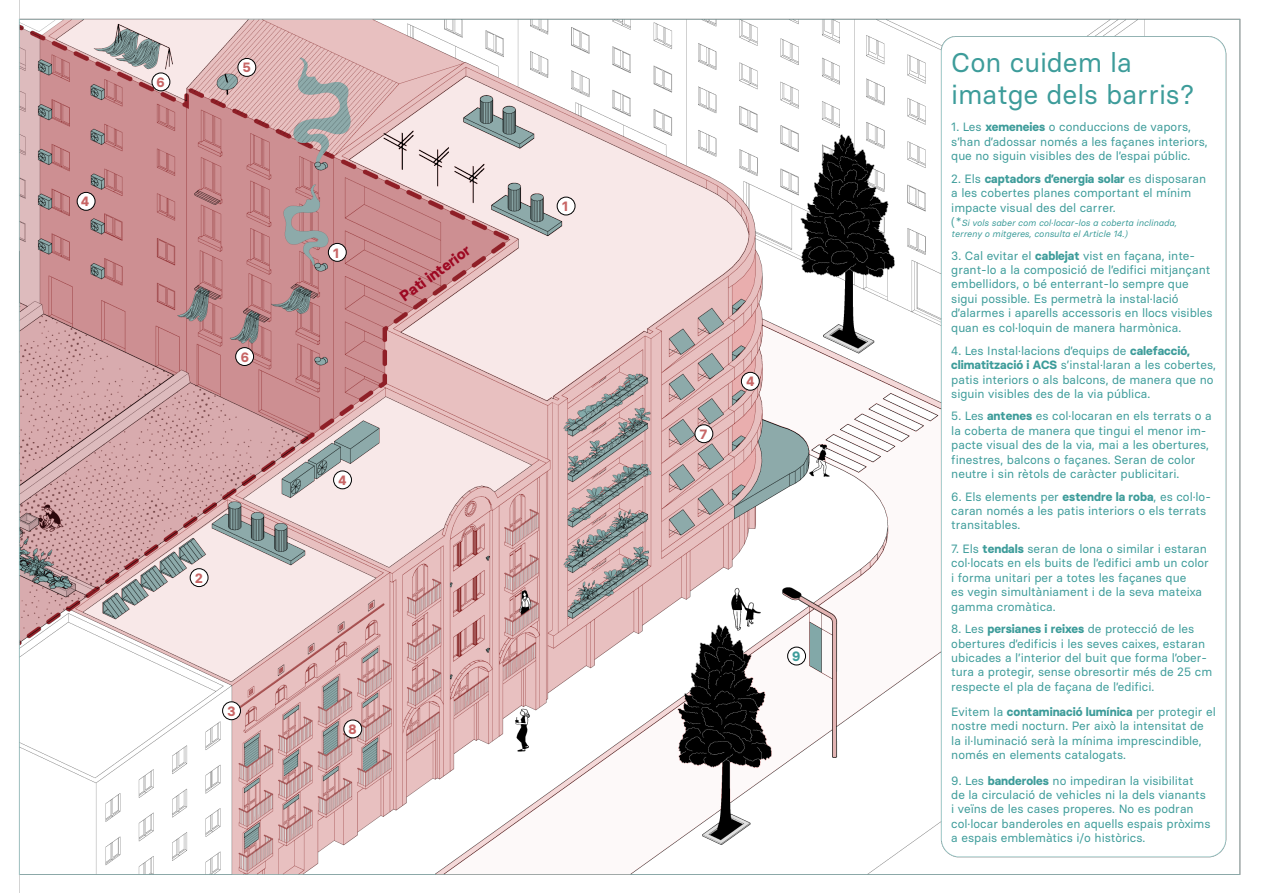
<style>
.page{position:relative;width:1263px;height:893px;background:#fff}
.page>*{position:absolute;margin:0;border:0;box-sizing:border-box;transform-origin:0 0}
.t1{font:27px "Basier Square";color:#3d9c9a}
.t2{font:700 15px "Basier Square";color:#9d0822}
.t3{font:700 13.5px "Basier Square";color:#c76565}
.t4{font:700 13.5px "Basier Square";color:#3d9c9a}
.t5{font:12px/14.4px "Basier Square";color:#3d9c9a}
.t6{font:italic 9px "Basier Square";color:#3d9c9a}
.s1{font-weight:700}
.s2{font-style:normal;font-size:12px}
</style>
<div class="page">
<img style="left:18px;top:0;width:1223px;height:893px">
<div style="left:328px;top:243px;width:18px;height:18px;background:#fff;border-radius:50%"></div>
<div style="left:328px;top:243px;width:18px;height:18px;border:1px solid #000;border-radius:50%"></div>
<div style="left:190px;top:569px;width:18px;height:18px;background:#fff;border-radius:50%"></div>
<div style="left:190px;top:568px;width:18px;height:19px;border:1px solid #000;border-radius:50%"></div>
<div style="left:223px;top:702px;width:17px;height:18px;background:#fff;border-radius:50%"></div>
<div style="left:222px;top:702px;width:19px;height:18px;border:1px solid #000;border-radius:50%"></div>
<div style="left:741px;top:372px;width:18px;height:18px;background:#fff;border-radius:50%"></div>
<div style="left:741px;top:372px;width:18px;height:18px;border:1px solid #000;border-radius:50%"></div>
<div style="left:77px;top:192px;width:18px;height:18px;background:#fff;border-radius:50%"></div>
<div style="left:77px;top:192px;width:18px;height:18px;border:1px solid #000;border-radius:50%"></div>
<div style="left:238px;top:58px;width:18px;height:18px;background:#fff;border-radius:50%"></div>
<div style="left:238px;top:58px;width:18px;height:19px;border:1px solid #000;border-radius:50%"></div>
<div style="left:152px;top:73px;width:18px;height:18px;background:#fff;border-radius:50%"></div>
<div style="left:152px;top:73px;width:18px;height:18px;border:1px solid #000;border-radius:50%"></div>
<div style="left:236px;top:348px;width:18px;height:17px;background:#fff;border-radius:50%"></div>
<div style="left:235px;top:347px;width:19px;height:19px;border:1px solid #000;border-radius:50%"></div>
<div style="left:334px;top:471px;width:17px;height:18px;background:#fff;border-radius:50%"></div>
<div style="left:333px;top:471px;width:19px;height:18px;border:1px solid #000;border-radius:50%"></div>
<div style="left:557px;top:197px;width:18px;height:18px;background:#fff;border-radius:50%"></div>
<div style="left:557px;top:197px;width:18px;height:18px;border:1px solid #000;border-radius:50%"></div>
<div style="left:695px;top:425px;width:18px;height:18px;background:#fff;border-radius:50%"></div>
<div style="left:695px;top:425px;width:18px;height:18px;border:1px solid #000;border-radius:50%"></div>
<div style="left:344px;top:720px;width:18px;height:18px;background:#fff;border-radius:50%"></div>
<div style="left:344px;top:720px;width:18px;height:18px;border:1px solid #000;border-radius:50%"></div>
<div style="left:788px;top:647px;width:17px;height:18px;background:#fff;border-radius:50%"></div>
<div style="left:787px;top:647px;width:19px;height:18px;border:1px solid #000;border-radius:50%"></div>
<p class="t3" style="left:81px;top:193px;width:9px">4</p>
<p class="t3" style="left:156px;top:73px;width:10px">6</p>
<p class="t3" style="left:243px;top:59px;width:10px">5</p>
<p class="t3" style="left:241px;top:348px;width:10px">6</p>
<p class="t3" style="left:195px;top:569px;width:9px">2</p>
<p class="t3" style="left:228px;top:703px;width:10px">3</p>
<p class="t3" style="left:333px;top:244px;width:7px">1</p>
<p class="t2" style="left:396px;top:290px;width:85px;rotate:-36deg">Pati interior</p>
<p class="t3" style="left:339px;top:472px;width:9px">4</p>
<p class="t3" style="left:348px;top:720px;width:10px">8</p>
<p class="t3" style="left:562px;top:198px;width:7px">1</p>
<p class="t3" style="left:700px;top:426px;width:9px">7</p>
<p class="t3" style="left:746px;top:373px;width:9px">4</p>
<p class="t4" style="left:792px;top:647px;width:10px">9</p>
<p class="t1" style="left:951px;top:45px;width:182px">Con cuidem la</p>
<p class="t1" style="left:951px;top:78px;width:245px">imatge dels barris?</p>
<p class="t5" style="left:951px;top:119px;width:258px">1. Les <span class="s1">xemeneies</span> o conduccions de vapors, s’han d’adossar només a les façanes interiors, que no siguin visibles des de l’espai públic.</p>
<p class="t5" style="left:951px;top:171px;width:256px">2. Els <span class="s1">captadors d’energia solar</span> es disposaran a les cobertes planes comportant el mínim impacte visual des del carrer.</p>
<p class="t6" style="left:951px;top:217px;width:227px"><span class="s2">(*</span>Si vols saber com col·locar-los a coberta inclinada,</p>
<p class="t6" style="left:951px;top:228px;width:178px">terreny o mitgeres, consulta el Article 14.)</p>
<p class="t5" style="left:951px;top:248px;width:263px">3. Cal evitar el <span class="s1">cablejat</span> vist en façana, inte&shy;grant-lo a la composició de l’edifici mitjançant embellidors, o bé enterrant-lo sempre que sigui possible. Es permetrà la instal·lació d’alarmes i aparells accessoris en llocs visibles quan es col·loquin de manera harmònica.</p>
<p class="t5" style="left:951px;top:343px;width:266px">4. Les Instal·lacions d’equips de <span class="s1">calefacció, climatització i ACS</span> s’instal·laran a les cobertes, patis interiors o als balcons, de manera que no siguin visibles des de la via pública.</p>
<p class="t5" style="left:951px;top:409px;width:262px">5. Les <span class="s1">antenes</span> es col·locaran en els terrats o a la coberta de manera que tingui el menor im&shy;pacte visual des de la via, mai a les obertures, finestres, balcons o façanes. Seran de color neutre i sin rètols de caràcter publicitari.</p>
<p class="t5" style="left:951px;top:489px;width:261px">6. Els elements per <span class="s1">estendre la roba</span>, es col·lo&shy;caran només a les patis interiors o els terrats transitables.</p>
<p class="t5" style="left:951px;top:541px;width:259px">7. Els <span class="s1">tendals</span> seran de lona o similar i estaran col·locats en els buits de l’edifici amb un color i forma unitari per a totes les façanes que<br>es vegin simultàniament i de la seva mateixa gamma cromàtica.</p>
<p class="t5" style="left:951px;top:621px;width:262px">8. Les <span class="s1">persianes i reixes</span> de protecció de les obertures d’edificis i les seves caixes, estaran ubicades a l’interior del buit que forma l’ober&shy;tura a protegir, sense obresortir més de 25 cm respecte el pla de façana de l’edifici.</p>
<p class="t5" style="left:951px;top:704px;width:266px">Evitem la <span class="s1">contaminació lumínica</span> per protegir el nostre medi nocturn. Per això la intensitat de la il·luminació serà la mínima imprescindible, només en elements catalogats.</p>
<p class="t5" style="left:951px;top:773px;width:261px">9. Les <span class="s1">banderoles</span> no impediran la visibilitat<br>de la circulació de vehicles ni la dels vianants i veïns de les cases properes. No es podran col·locar banderoles en aquells espais pròxims a espais emblemàtics i/o històrics.</p>
</div>
